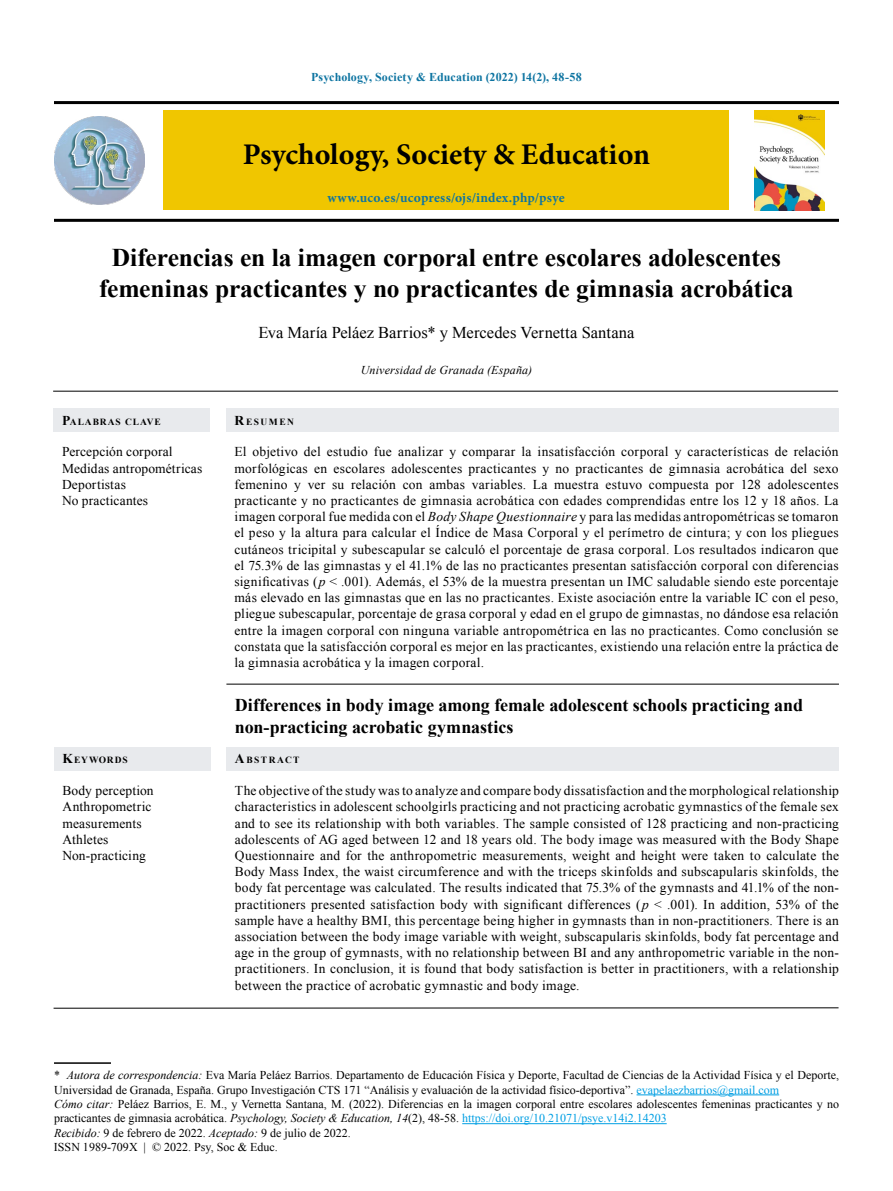
<style>
.page{position:relative;width:893px;height:1191px;background:#fff}
.page>*{position:absolute;margin:0;border:0;box-sizing:border-box;transform-origin:0 0}
.t1{font:700 30px "Minion Pro";letter-spacing:.005em;color:#000}
.t2{font:700 25.5px/30.6px "Times New Roman";letter-spacing:-.005em;color:#000;text-align:center}
.t3{font:700 18px/21.6px "Times New Roman";letter-spacing:-.005em;color:#000}
.t4{font:16.5px "Times New Roman";color:#000}
.t5{font:13.5px/16.2px "Times New Roman";letter-spacing:.015em;color:#000}
.t6{font:700 13.5px "Minion Pro";letter-spacing:.015em;color:#0d74a1}
.t7{font:12px/14.4px "Times New Roman";color:#000}
.t8{font:700 12px "Times New Roman";letter-spacing:.01em;color:#0d74a1}
.t9{font:italic 12px "Times New Roman";letter-spacing:.015em;color:#000}
.t10{font:700 9.45px "Times New Roman";letter-spacing:.105em;color:#000}
.t11{font:700 9.45px "Times New Roman";letter-spacing:.075em;color:#000}
.t12{font:700 9.45px "Times New Roman";letter-spacing:.155em;color:#000}
.s1{font-size:13.5px}
.s2{font-style:italic}
.s3{color:#009fe3}
</style>
<div class="page">
<div style="left:164px;top:111px;width:565px;height:99px;background:#f0c600"></div>
<hr style="left:54px;top:219px;width:785px;height:3px;background:#000">
<hr style="left:54px;top:101px;width:785px;height:3px;background:#000">
<img style="left:54px;top:116px;width:91px;height:89px">
<hr style="left:226px;top:683px;width:613px;height:1px;background:#000">
<hr style="left:53px;top:391px;width:785px;height:1px;background:#000">
<hr style="left:54px;top:1007px;width:784px;height:1px;background:#000">
<div style="left:54px;top:408px;width:156px;height:24px;background:#e8eaed"></div>
<div style="left:226px;top:408px;width:612px;height:24px;background:#e8eaed"></div>
<div style="left:54px;top:747px;width:156px;height:23px;background:#e8eaed"></div>
<div style="left:226px;top:747px;width:613px;height:23px;background:#e8eaed"></div>
<img style="left:754px;top:111px;width:71px;height:99px">
<hr style="left:54px;top:1062px;width:57px;height:1px;background:#000">
<hr style="left:636px;top:1094px;width:143px;height:1px;background:#009fe3">
<hr style="left:462px;top:1123px;width:205px;height:1px;background:#009fe3">
<p class="t8" style="left:311px;top:69px;width:272px">Psychology, Society &amp; Education (2022) 14(2), 48-58</p>
<h1 class="t1" style="left:243px;top:133px;width:409px">Psychology, Society &amp; Education</h1>
<p class="t6" style="left:328px;top:188px;width:238px">www.uco.es/ucopress/ojs/index.php/psye</p>
<h2 class="t2" style="left:99px;top:242px;width:696px">Diferencias en la imagen corporal entre escolares adolescentes femeninas practicantes y no practicantes de gimnasia acrobática</h2>
<p class="t4" style="left:258px;top:321px;width:378px">Eva María Peláez Barrios* y Mercedes Vernetta Santana</p>
<p class="t9" style="left:361px;top:362px;width:173px">Universidad de Granada (España)</p>
<p class="t10" style="left:62px;top:415px;width:100px"><span class="s1">P</span>ALABRAS CLAVE</p>
<p class="t10" style="left:234px;top:415px;width:61px"><span class="s1">R</span>ESUMEN</p>
<p class="t5" style="left:62px;top:443px;width:142px">Percepción corporal<br>Medidas antropométricas<br>Deportistas<br>No practicantes</p>
<p class="t5" style="left:234px;top:443px;width:606px;text-align:justify">El objetivo del estudio fue analizar y comparar la insatisfacción corporal y características de relación morfológicas en escolares adolescentes practicantes y no practicantes de gimnasia acrobática del sexo femenino y ver su relación con ambas variables. La muestra estuvo compuesta por 128 adolescentes practicante y no practicantes de gimnasia acrobática con edades comprendidas entre los 12 y 18 años. La imagen corporal fue medida con el <span class="s2">Body Shape Questionnaire</span> y para las medidas antropométricas se tomaron el peso y la altura para calcular el Índice de Masa Corporal y el perímetro de cintura; y con los pliegues cutáneos tricipital y subescapular se calculó el porcentaje de grasa corporal. Los resultados indicaron que el 75.3% de las gimnastas y el 41.1% de las no practicantes presentan satisfacción corporal con diferencias significativas (<span class="s2">p</span> &lt; .001). Además, el 53% de la muestra presentan un IMC saludable siendo este porcentaje más elevado en las gimnastas que en las no practicantes. Existe asociación entre la variable IC con el peso, pliegue subescapular, porcentaje de grasa corporal y edad en el grupo de gimnastas, no dándose esa relación entre la imagen corporal con ninguna variable antropométrica en las no practicantes. Como conclusión se constata que la satisfacción corporal es mejor en las practicantes, existiendo una relación entre la práctica de la gimnasia acrobática y la imagen corporal.</p>
<h3 class="t3" style="left:235px;top:694px;width:570px">Differences in body image among female adolescent schools practicing and non-practicing acrobatic gymnastics</h3>
<p class="t11" style="left:62px;top:753px;width:67px"><span class="s1">K</span>EYWORDS</p>
<p class="t12" style="left:235px;top:753px;width:66px"><span class="s1">A</span>BSTRACT</p>
<p class="t5" style="left:62px;top:782px;width:93px">Body perception<br>Anthropometric measurements<br>Athletes<br>Non-practicing</p>
<p class="t5" style="left:235px;top:782px;width:606px;text-align:justify">The objective of the study was to analyze and compare body dissatisfaction and the morphological relationship characteristics in adolescent schoolgirls practicing and not practicing acrobatic gymnastics of the female sex and to see its relationship with both variables. The sample consisted of 128 practicing and non-practicing adolescents of AG aged between 12 and 18 years old. The body image was measured with the Body Shape Questionnaire and for the anthropometric measurements, weight and height were taken to calculate the Body Mass Index, the waist circumference and with the triceps skinfolds and subscapularis skinfolds, the body fat percentage was calculated. The results indicated that 75.3% of the gymnasts and 41.1% of the non&shy;practitioners presented satisfaction body with significant differences (<span class="s2">p</span> &lt; .001). In addition, 53% of the sample have a healthy BMI, this percentage being higher in gymnasts than in non-practitioners. There is an association between the body image variable with weight, subscapularis skinfolds, body fat percentage and age in the group of gymnasts, with no relationship between BI and any anthropometric variable in the non&shy;practitioners. In conclusion, it is found that body satisfaction is better in practitioners, with a relationship between the practice of acrobatic gymnastic and body image.</p>
<p class="t7" style="left:54px;top:1067px;width:786px">* <span class="s2">Autora de correspondencia:</span> Eva María Peláez Barrios. Departamento de Educación Física y Deporte, Facultad de Ciencias de la Actividad Física y el Deporte, Universidad de Granada, España. Grupo Investigación CTS 171 “Análisis y evaluación de la actividad físico-deportiva”. <span class="s3">evapelaezbarrios@gmail.com<br></span><span class="s2">Cómo citar:</span> Peláez Barrios, E. M., y Vernetta Santana, M. (2022). Diferencias en la imagen corporal entre escolares adolescentes femeninas practicantes y no practicantes de gimnasia acrobática. <span class="s2">Psychology, Society &amp; Education, 14</span>(2), 48-58. <span class="s3">https://doi.org/10.21071/psye.v14i2.14203<br></span><span class="s2">Recibido:</span> 9 de febrero de 2022. <span class="s2">Aceptado:</span> 9 de julio de 2022.<br>ISSN 1989-709X | © 2022. Psy, Soc &amp; Educ.</p>
</div>
